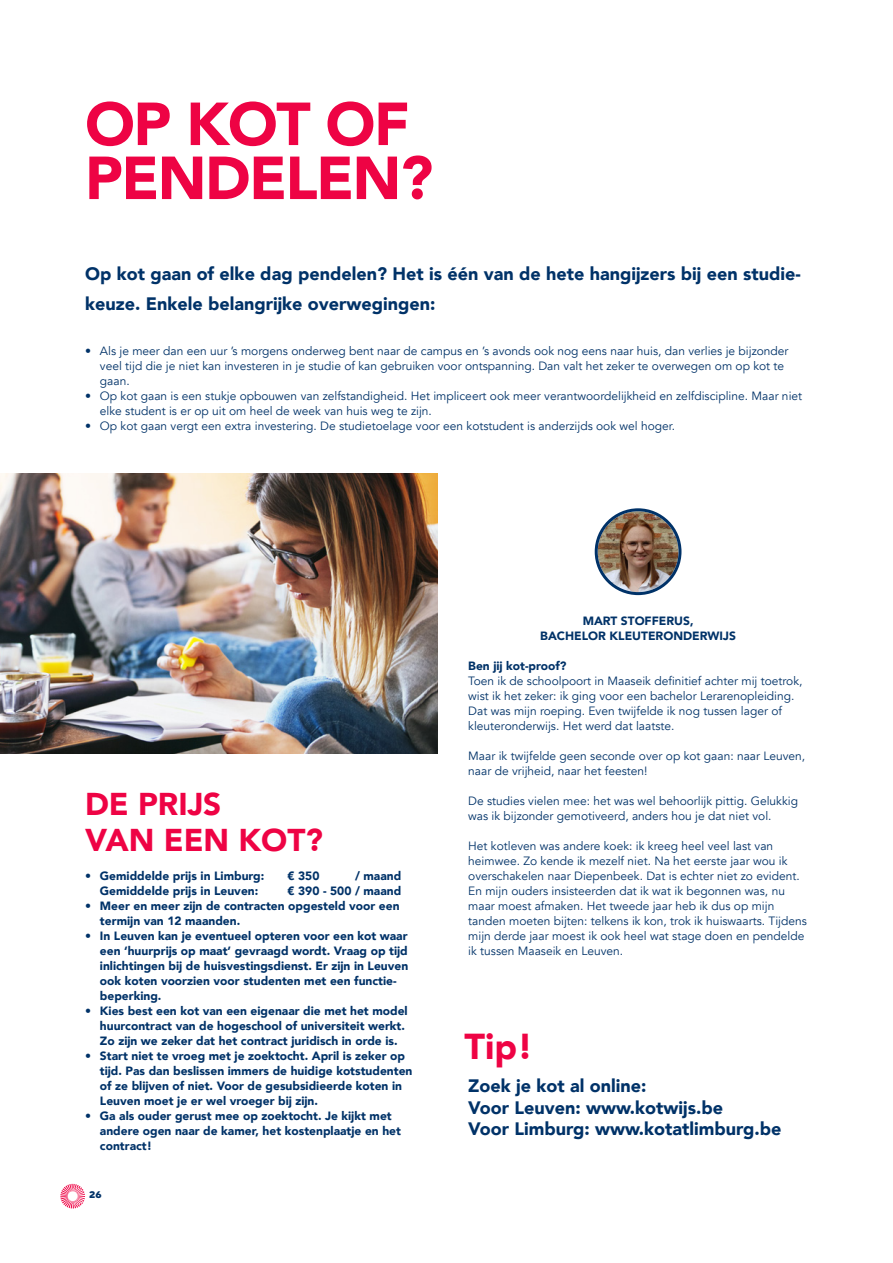
<style>
.page{position:relative;width:893px;height:1263px;background:#fff}
.page>*{position:absolute;margin:0;border:0;box-sizing:border-box;transform-origin:0 0}
.UCLL_-_HOOFDTITEL_-_roze{font:900 60px/54px "Avenir";letter-spacing:-.025em;color:#ee0344}
.t1{font:900 36px "Avenir";color:#ee0344}
.UCLL_-_TSSNTITEL_-_blauw{font:900 31.5px/36px "Avenir";color:#ee0344}
.Introductietekst{font:900 18px/30px "Avenir";color:#003268}
.t2{font:12px/15px "Avenir";color:#003268}
.t3{font:900 12px/15px "Avenir";color:#003268}
.t4{font:700 12px "Novecentosanswide";color:#003268}
</style>
<div class="page">
<svg style="left:60px;top:1184px;width:25px;height:24px"></svg>
<img style="left:0;top:473px;width:437px;height:281px">
<img style="left:598px;top:511px;width:80px;height:81px;border-radius:40px">
<div style="left:595px;top:508px;width:86px;height:87px;border:3px solid #003268;border-radius:50%"></div>
<p class="UCLL_-_HOOFDTITEL_-_roze" style="left:85px;top:96px;width:350px">OP KOT OF<br>PENDELEN?</p>
<p class="Introductietekst" style="left:85px;top:258px;width:717px">Op kot gaan of elke dag pendelen? Het is één van de hete hangijzers bij een studie&shy;keuze. Enkele belangrijke overwegingen:</p>
<p class="t2" style="left:100px;top:344px;width:690px;text-indent:-15px">• Als je meer dan een uur ’s morgens onderweg bent naar de campus en ’s avonds ook nog eens naar huis, dan verlies je bijzonder veel tijd die je niet kan investeren in je studie of kan gebruiken voor ontspanning. Dan valt het zeker te overwegen om op kot te gaan.</p>
<p class="t2" style="left:100px;top:389px;width:704px;text-indent:-15px">• Op kot gaan is een stukje opbouwen van zelfstandigheid. Het impliceert ook meer verantwoordelijkheid en zelfdiscipline. Maar niet elke student is er op uit om heel de week van huis weg te zijn.</p>
<p class="t2" style="left:85px;top:419px;width:591px">• Op kot gaan vergt een extra investering. De studietoelage voor een kotstudent is anderzijds ook wel hoger.</p>
<p class="UCLL_-_TSSNTITEL_-_blauw" style="left:85px;top:786px;width:240px">DE PRIJS<br>VAN EEN KOT?</p>
<p class="t3" style="left:85px;top:868px;width:181px">• Gemiddelde prijs in Limburg:</p>
<p class="t3" style="left:288px;top:868px;width:33px">€ 350</p>
<p class="t3" style="left:355px;top:868px;width:48px">/ maand</p>
<p class="t3" style="left:100px;top:883px;width:160px">Gemiddelde prijs in Leuven:</p>
<p class="t3" style="left:288px;top:883px;width:115px">€ 390 - 500 / maand</p>
<p class="t3" style="left:100px;top:898px;width:301px;text-indent:-15px">• Meer en meer zijn de contracten opgesteld voor een termijn van 12 maanden.</p>
<p class="t3" style="left:100px;top:928px;width:310px;text-indent:-15px">• In Leuven kan je eventueel opteren voor een kot waar een ‘huurprijs op maat’ gevraagd wordt. Vraag op tijd inlichtingen bij de huisvestingsdienst. Er zijn in Leuven ook koten voorzien voor studenten met een functie&shy;beperking.</p>
<p class="t3" style="left:100px;top:1003px;width:309px;text-indent:-15px">• Kies best een kot van een eigenaar die met het model huurcontract van de hogeschool of universiteit werkt.<br>Zo zijn we zeker dat het contract juridisch in orde is.</p>
<p class="t3" style="left:85px;top:1048px;width:321px">• Start niet te vroeg met je zoektocht. April is zeker op</p>
<p class="t3" style="left:100px;top:1063px;width:314px">tijd. Pas dan beslissen immers de huidige kotstudenten of ze blijven of niet. Voor de gesubsidieerde koten in<br>Leuven moet je er wel vroeger bij zijn.</p>
<p class="t3" style="left:100px;top:1108px;width:303px;text-indent:-15px">• Ga als ouder gerust mee op zoektocht. Je kijkt met andere ogen naar de kamer, het kostenplaatje en het contract!</p>
<p class="t4" style="left:89px;top:1186px;width:14px">26</p>
<p class="t3" style="left:540px;top:613px;width:197px;text-align:center">MART STOFFERUS,<br>BACHELOR KLEUTERONDERWIJS</p>
<p class="t3" style="left:468px;top:658px;width:100px">Ben jij kot-proof?</p>
<p class="t2" style="left:468px;top:674px;width:336px">Toen ik de schoolpoort in Maaseik definitief achter mij toetrok, wist ik het zeker: ik ging voor een bachelor Lerarenopleiding.<br>Dat was mijn roeping. Even twijfelde ik nog tussen lager of kleuteronderwijs. Het werd dat laatste.</p>
<p class="t2" style="left:468px;top:749px;width:338px">Maar ik twijfelde geen seconde over op kot gaan: naar Leuven, naar de vrijheid, naar het feesten!</p>
<p class="t2" style="left:468px;top:794px;width:331px">De studies vielen mee: het was wel behoorlijk pittig. Gelukkig was ik bijzonder gemotiveerd, anders hou je dat niet vol.</p>
<p class="t2" style="left:468px;top:839px;width:340px">Het kotleven was andere koek: ik kreeg heel veel last van heimwee. Zo kende ik mezelf niet. Na het eerste jaar wou ik overschakelen naar Diepenbeek. Dat is echter niet zo evident.<br>En mijn ouders insisteerden dat ik wat ik begonnen was, nu maar moest afmaken. Het tweede jaar heb ik dus op mijn tanden moeten bijten: telkens ik kon, trok ik huiswaarts. Tijdens mijn derde jaar moest ik ook heel wat stage doen en pendelde ik tussen Maaseik en Leuven.</p>
<p class="t1" style="left:464px;top:1015px;width:70px">Tip!</p>
<p class="Introductietekst" style="left:468px;top:1070px;width:180px">Zoek je kot al online:</p>
<p class="Introductietekst" style="left:468px;top:1092px;width:256px">Voor Leuven: www.kotwijs.be</p>
<p class="Introductietekst" style="left:468px;top:1114px;width:315px">Voor Limburg: www.kotatlimburg.be</p>
</div>
